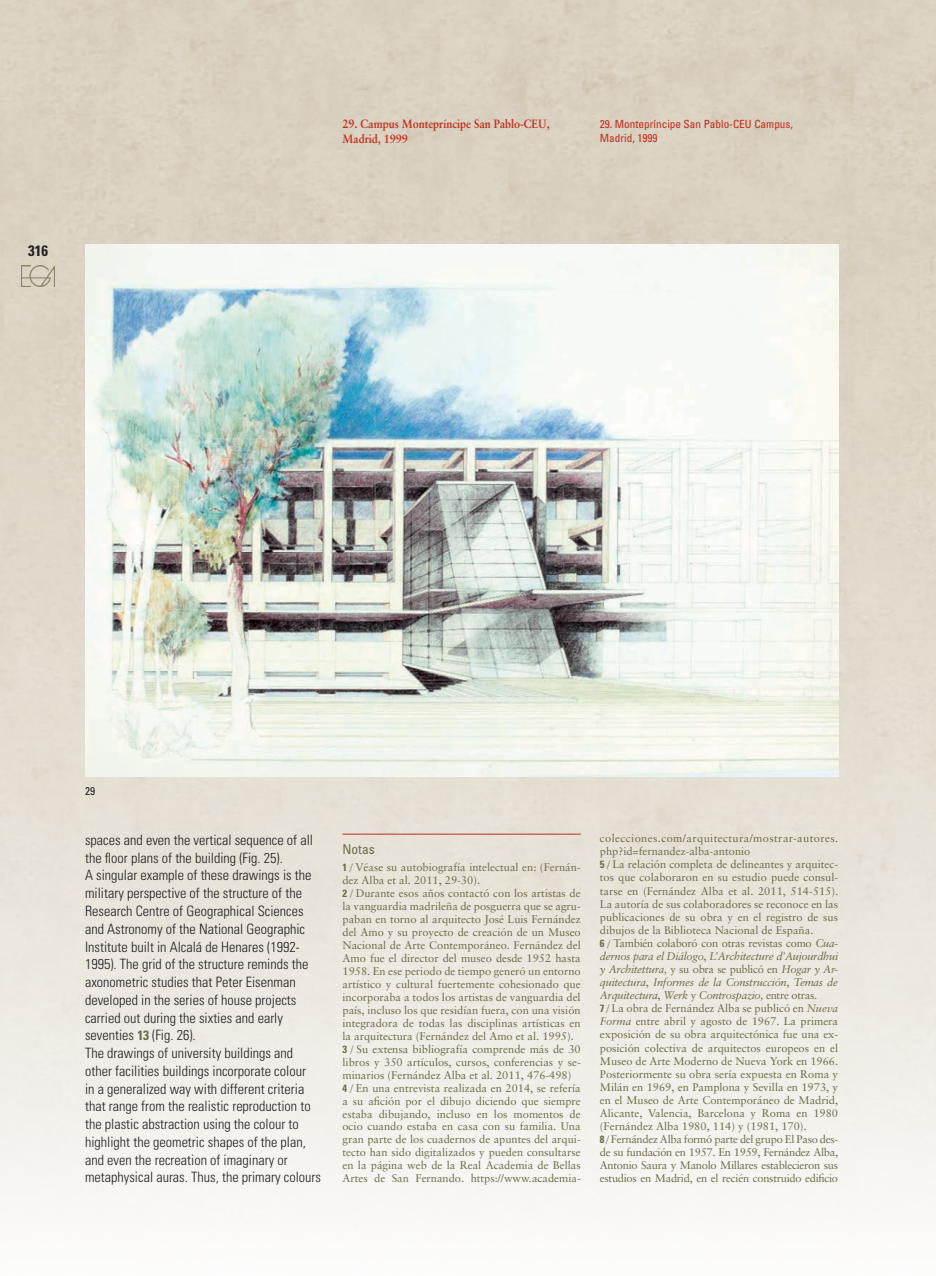
<style>
.page{position:relative;width:936px;height:1276px;background:#fff}
.page>*{position:absolute;margin:0;border:0;box-sizing:border-box;transform-origin:0 0}
.t1{font:700 condensed 15px "Univers";color:#231f20}
.t2{font:300 condensed 14.25px/17.7px "Univers";color:#231f20}
.t3{font:condensed 13.5px "Univers";color:#6d6a4a}
.t4{font:700 12px/14.2px "Sabon";color:#c02d19;scale:.9 1}
.t5{font:condensed 11.25px/14.2px "Univers";color:#c02d19}
.PIES_DE_FOTO_INGLES{font:condensed 11.25px "Univers";color:#231f20}
.Endnote_text{font:11.1px/13px "Sabon";color:#6d6a4a;text-align:justify}
.Endnote_text-2{font:italic 11.1px/13px "Sabon";letter-spacing:-.025em;color:#6d6a4a;text-align:justify}
.Endnote_text-3{font:11.1px/13px "Sabon";letter-spacing:.035em;color:#6d6a4a}
.s1{font-weight:700;font-size:13.5px;color:#6d6a4a}
.s2{font-family:"Univers";font-weight:700;font-stretch:condensed;font-size:10.5px}
.s3{font-family:"Univers";font-weight:300;font-stretch:condensed;font-size:10.5px}
.s4{font-family:"Univers";font-weight:700;font-style:normal;font-stretch:condensed;font-size:10.5px}
.s5{font-family:"Univers";font-weight:300;font-style:normal;font-stretch:condensed;font-size:10.5px}
.s6{font-style:normal}
.s7{font-style:italic}
</style>
<div class="page">
<img style="left:0;top:0;width:935px;height:1228px">
<img style="left:22px;top:265px;width:33px;height:21px">
<hr style="left:342px;top:833px;width:238px;height:1px;background:#c02d19">
<img style="left:85px;top:244px;width:753px;height:533px">
<p class="t1" style="left:28px;top:242px;width:21px">316</p>
<p class="t4" style="left:342px;top:117px;width:232px">29. Campus Montepríncipe San Pablo-CEU,<br>Madrid, 1999</p>
<p class="t5" style="left:600px;top:117px;width:195px">29. Montepríncipe San Pablo-CEU Campus,<br>Madrid, 1999</p>
<p class="PIES_DE_FOTO_INGLES" style="left:85px;top:783px;width:11px">29</p>
<p class="t2" style="left:85px;top:831px;width:229px">spaces and even the vertical sequence of all the floor plans of the building (Fig. 25).</p>
<p class="t2" style="left:85px;top:866px;width:228px">A singular example of these drawings is the military perspective of the structure of the Research Centre of Geographical Sciences and Astronomy of the National Geographic Institute built in Alcalá de Henares (1992- 1995). The grid of the structure reminds the axonometric studies that Peter Eisenman developed in the series of house projects carried out during the sixties and early seventies <span class="s1">13</span> (Fig. 26).</p>
<p class="t2" style="left:85px;top:1044px;width:237px">The drawings of university buildings and other facilities buildings incorporate colour<br>in a generalized way with different criteria that range from the realistic reproduction to the plastic abstraction using the colour to highlight the geometric shapes of the plan, and even the recreation of imaginary or metaphysical auras. Thus, the primary colours</p>
<p class="t3" style="left:342px;top:840px;width:34px">Notas</p>
<p class="Endnote_text" style="left:342px;top:860px;width:240px"><span class="s2">1</span> <span class="s3">/</span> Véase su autobiografía intelectual en: (Fernán&shy;dez Alba et al. 2011, 29-30).</p>
<p class="Endnote_text" style="left:342px;top:886px;width:240px"><span class="s2">2</span> <span class="s3">/</span> Durante esos años contactó con los artistas de la vanguardia madrileña de posguerra que se agru&shy;paban en torno al arquitecto José Luis Fernández del Amo y su proyecto de creación de un Museo Nacional de Arte Contemporáneo. Fernández del Amo fue el director del museo desde 1952 hasta 1958. En ese periodo de tiempo generó un entorno artístico y cultural fuertemente cohesionado que incorporaba a todos los artistas de vanguardia del país, incluso los que residían fuera, con una visión integradora de todas las disciplinas artísticas en la arquitectura (Fernández del Amo et al. 1995).</p>
<p class="Endnote_text" style="left:342px;top:1042px;width:240px"><span class="s2">3</span> <span class="s3">/</span> Su extensa bibliografía comprende más de 30 libros y 350 artículos, cursos, conferencias y se&shy;minarios (Fernández Alba et al. 2011, 476-498)</p>
<p class="Endnote_text" style="left:342px;top:1081px;width:240px"><span class="s2">4</span> <span class="s3">/</span> En una entrevista realizada en 2014, se refería a su afición por el dibujo diciendo que siempre estaba dibujando, incluso en los momentos de ocio cuando estaba en casa con su familia. Una gran parte de los cuadernos de apuntes del arqui&shy;tecto han sido digitalizados y pueden consultarse en la página web de la Real Academia de Bellas Artes de San Fernando. https://www.academia-</p>
<p class="Endnote_text-3" style="left:600px;top:831px;width:240px">colecciones.com/arquitectura/mostrar-autores. php?id=fernandez-alba-antonio</p>
<p class="Endnote_text" style="left:600px;top:858px;width:240px"><span class="s2">5</span> <span class="s3">/</span> La relación completa de delineantes y arquitec&shy;tos que colaboraron en su estudio puede consul&shy;tarse en (Fernández Alba et al. 2011, 514-515).<br>La autoría de sus colaboradores se reconoce en las publicaciones de su obra y en el registro de sus dibujos de la Biblioteca Nacional de España.</p>
<p class="Endnote_text-2" style="left:600px;top:936px;width:240px"><span class="s4">6</span> <span class="s5">/</span> <span class="s6">También colaboró con otras revistas como</span> Cua&shy;dernos para el Diálogo<span class="s6">,</span> L’Architecture d’Aujourdhui y Architettura, <span class="s6">y su obra se publicó en</span> Hogar y Ar&shy;quitectura<span class="s6">,</span> Informes de la Construcción<span class="s6">,</span> Temas de Arquitectura<span class="s6">,</span> Werk <span class="s6">y</span> Controspazio, <span class="s6">entre otras.</span></p>
<p class="Endnote_text" style="left:600px;top:1002px;width:240px"><span class="s2">7</span> <span class="s3">/</span> La obra de Fernández Alba se publicó en <span class="s7">Nueva Forma</span> entre abril y agosto de 1967. La primera exposición de su obra arquitectónica fue una ex&shy;posición colectiva de arquitectos europeos en el Museo de Arte Moderno de Nueva York en 1966.<br>Posteriormente su obra sería expuesta en Roma y Milán en 1969, en Pamplona y Sevilla en 1973, y en el Museo de Arte Contemporáneo de Madrid, Alicante, Valencia, Barcelona y Roma en 1980 (Fernández Alba 1980, 114) y (1981, 170).</p>
<p class="Endnote_text" style="left:600px;top:1132px;width:240px"><span class="s2">8</span> <span class="s3">/</span> Fernández Alba formó parte del grupo El Paso des&shy;de su fundación en 1957. En 1959, Fernández Alba, Antonio Saura y Manolo Millares establecieron sus estudios en Madrid, en el recién construido edificio</p>
</div>
